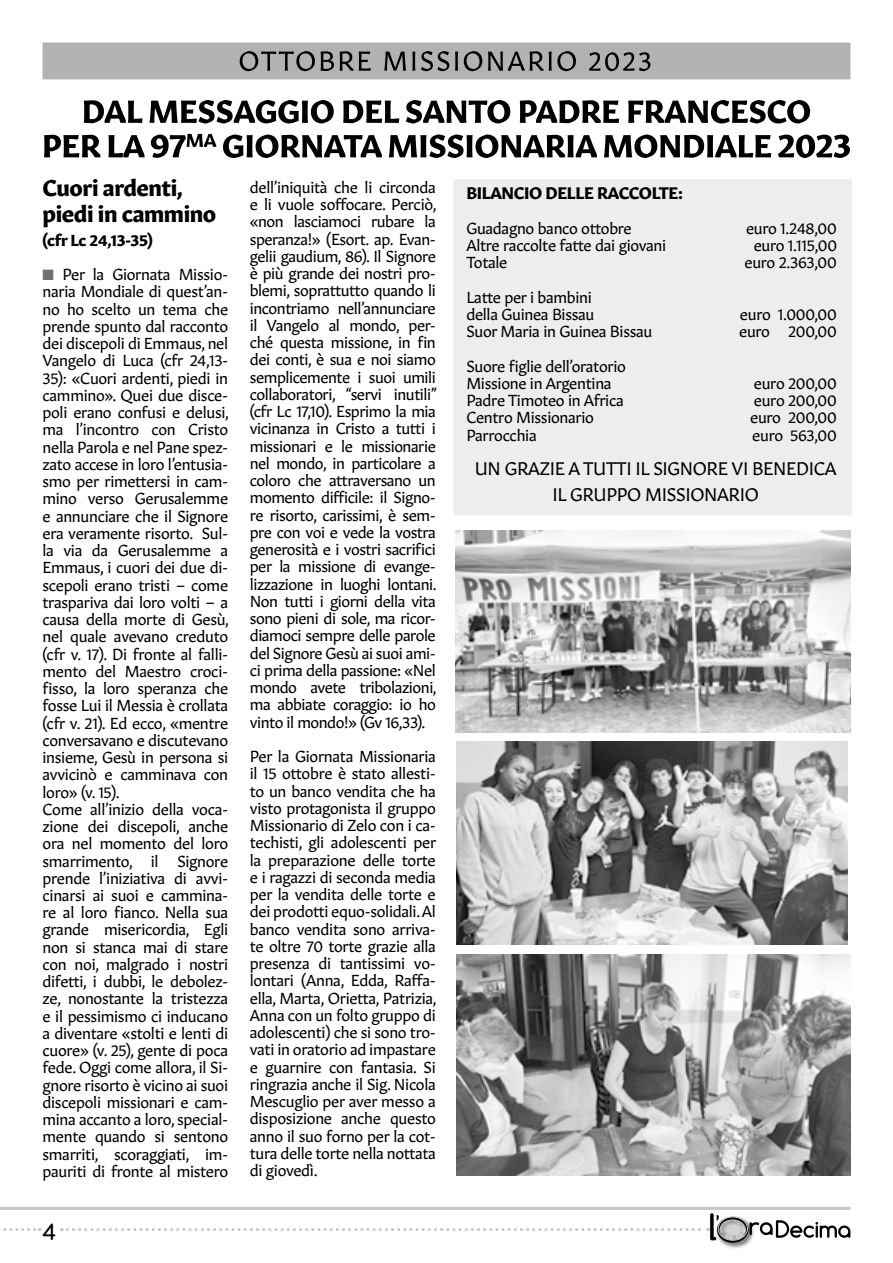
<style>
.page{position:relative;width:893px;height:1263px;background:#fff}
.page>*{position:absolute;margin:0;border:0;box-sizing:border-box;transform-origin:0 0}
.t1{font:700 22.5px/25.5px "Gitan Latn";letter-spacing:-.02em;color:#000}
.t2{font:700 21.15px "Comfortaa";color:#000}
.t3{font:18px/25.5px "Gitan Latn";letter-spacing:-.02em;color:#000;text-align:center}
.t4{font:700 16.5px "Gitan Latn";letter-spacing:-.02em;color:#000}
.t5{font:15.75px/17.2px "Gitan Latn";letter-spacing:-.02em;color:#000}
.t6{font:700 15.75px "Gitan Latn";letter-spacing:-.02em;color:#000}
.s1{color:#706f6f}
</style>
<div class="page">
<div style="left:715px;top:1215px;width:39px;height:33px;background:#000;opacity:.75"></div>
<img style="left:718px;top:1218px;width:29px;height:23px">
<div style="left:717px;top:1217px;width:31px;height:26px;border:3px solid #000;border-radius:50%"></div>
<div style="left:718px;top:1217px;width:30px;height:23px;border:1px solid #c6c6c6;border-radius:50%"></div>
<svg style="left:749px;top:1220px;width:101px;height:18px"></svg>
<div style="left:454px;top:179px;width:398px;height:336px;background:#ededed"></div>
<div style="left:43px;top:43px;width:807px;height:36px;background:#b3b2b2"></div>
<svg style="left:0;top:1228px;width:40px;height:3px"></svg>
<svg style="left:61px;top:1213px;width:658px;height:27px"></svg>
<hr style="left:0;top:1207px;width:850px;height:3px;background:#c6c6c6">
<svg style="left:240px;top:51px;width:410px;height:20px"></svg>
<svg style="left:44px;top:134px;width:806px;height:24px"></svg>
<svg style="left:84px;top:100px;width:726px;height:23px"></svg>
<img style="left:455px;top:531px;width:395px;height:201px">
<img style="left:456px;top:955px;width:394px;height:220px">
<img style="left:456px;top:741px;width:392px;height:203px">
<h1 class="t1" style="left:43px;top:173px;width:175px">Cuori ardenti, piedi in cammino</h1>
<p class="t6" style="left:43px;top:226px;width:112px">(cfr Lc 24,13-35)</p>
<p class="t5" style="left:43px;top:264px;width:188px"><span class="s1">■</span> Per la Giornata Missio&shy;naria Mondiale di quest’an&shy;no ho scelto un tema che prende spunto dal racconto dei discepoli di Emmaus, nel<br>Vangelo di Luca (cfr 24,13-<br>35): «Cuori ardenti, piedi in cammino». Quei due disce&shy;poli erano confusi e delusi, ma l’incontro con Cristo nella Parola e nel Pane spez&shy;zato accese in loro l’entusia&shy;smo per rimettersi in cam&shy;mino verso Gerusalemme e annunciare che il Signore era veramente risorto. Sul&shy;la via da Gerusalemme a<br>Emmaus, i cuori dei due di&shy;scepoli erano tristi – come traspariva dai loro volti – a causa della morte di Gesù, nel quale avevano creduto (cfr v. 17). Di fronte al falli&shy;mento del Maestro croci&shy;fisso, la loro speranza che fosse Lui il Messia è crollata (cfr v. 21). Ed ecco, «mentre conversavano e discutevano insieme, Gesù in persona si avvicinò e camminava con loro» (v. 15).<br>Come all’inizio della voca&shy;zione dei discepoli, anche ora nel momento del loro smarrimento, il Signore prende l’iniziativa di avvi&shy;cinarsi ai suoi e cammina&shy;re al loro fianco. Nella sua grande misericordia, Egli non si stanca mai di stare con noi, malgrado i nostri difetti, i dubbi, le debolez&shy;ze, nonostante la tristezza e il pessimismo ci inducano a diventare «stolti e lenti di cuore» (v. 25), gente di poca fede. Oggi come allora, il Si&shy;gnore risorto è vicino ai suoi discepoli missionari e cam&shy;mina accanto a loro, special&shy;mente quando si sentono smarriti, scoraggiati, im&shy;pauriti di fronte al mistero</p>
<h2 class="t2" style="left:43px;top:1213px;width:15px">4</h2>
<p class="t5" style="left:250px;top:177px;width:189px;text-align:justify">dell’iniquità che li circonda e li vuole soffocare. Perciò, «non lasciamoci rubare la speranza!» (Esort. ap. Evan&shy;gelii gaudium, 86). Il Signore è più grande dei nostri pro&shy;blemi, soprattutto quando li incontriamo nell’annunciare il Vangelo al mondo, per&shy;ché questa missione, in fin dei conti, è sua e noi siamo semplicemente i suoi umili collaboratori, “servi inutili” (cfr Lc 17,10). Esprimo la mia vicinanza in Cristo a tutti i missionari e le missionarie nel mondo, in particolare a coloro che attraversano un momento difficile: il Signo&shy;re risorto, carissimi, è sem&shy;pre con voi e vede la vostra generosità e i vostri sacrifici per la missione di evange&shy;lizzazione in luoghi lontani.<br>Non tutti i giorni della vita sono pieni di sole, ma ricor&shy;diamoci sempre delle parole del Signore Gesù ai suoi ami&shy;ci prima della passione: «Nel mondo avete tribolazioni, ma abbiate coraggio: io ho vinto il mondo!» (Gv 16,33).</p>
<p class="t5" style="left:250px;top:746px;width:188px;text-align:justify">Per la Giornata Missionaria il 15 ottobre è stato allesti&shy;to un banco vendita che ha visto protagonista il gruppo Missionario di Zelo con i ca&shy;techisti, gli adolescenti per la preparazione delle torte e i ragazzi di seconda media per la vendita delle torte e dei prodotti equo-solidali. Al banco vendita sono arriva&shy;te oltre 70 torte grazie alla presenza di tantissimi vo&shy;lontari (Anna, Edda, Raffa&shy;ella, Marta, Orietta, Patrizia, Anna con un folto gruppo di adolescenti) che si sono tro&shy;vati in oratorio ad impastare e guarnire con fantasia. Si ringrazia anche il Sig. Nicola Mescuglio per aver messo a disposizione anche questo anno il suo forno per la cot&shy;tura delle torte nella nottata di giovedì.</p>
<p class="t4" style="left:466px;top:179px;width:218px">BILANCIO DELLE RACCOLTE:</p>
<p class="t5" style="left:466px;top:218px;width:167px">Guadagno banco ottobre</p>
<p class="t5" style="left:746px;top:218px;width:92px">euro 1.248,00</p>
<p class="t5" style="left:466px;top:235px;width:201px">Altre raccolte fatte dai giovani</p>
<p class="t5" style="left:754px;top:235px;width:85px">euro 1.115,00</p>
<p class="t5" style="left:466px;top:253px;width:43px">Totale</p>
<p class="t5" style="left:744px;top:253px;width:94px">euro 2.363,00</p>
<p class="t5" style="left:466px;top:287px;width:130px">Latte per i bambini della Guinea Bissau</p>
<p class="t5" style="left:740px;top:304px;width:98px">euro 1.000,00</p>
<p class="t5" style="left:466px;top:322px;width:188px">Suor Maria in Guinea Bissau</p>
<p class="t5" style="left:739px;top:322px;width:99px">euro 200,00</p>
<p class="t5" style="left:466px;top:356px;width:161px">Suore figlie dell’oratorio<br>Missione in Argentina</p>
<p class="t5" style="left:754px;top:373px;width:84px">euro 200,00</p>
<p class="t5" style="left:466px;top:391px;width:159px">Padre Timoteo in Africa</p>
<p class="t5" style="left:754px;top:391px;width:84px">euro 200,00</p>
<p class="t5" style="left:466px;top:408px;width:129px">Centro Missionario</p>
<p class="t5" style="left:750px;top:408px;width:88px">euro 200,00</p>
<p class="t5" style="left:466px;top:425px;width:72px">Parrocchia</p>
<p class="t5" style="left:752px;top:425px;width:86px">euro 563,00</p>
<p class="t3" style="left:475px;top:455px;width:364px">UN GRAZIE A TUTTI IL SIGNORE VI BENEDICA<br>IL GRUPPO MISSIONARIO</p>
</div>
